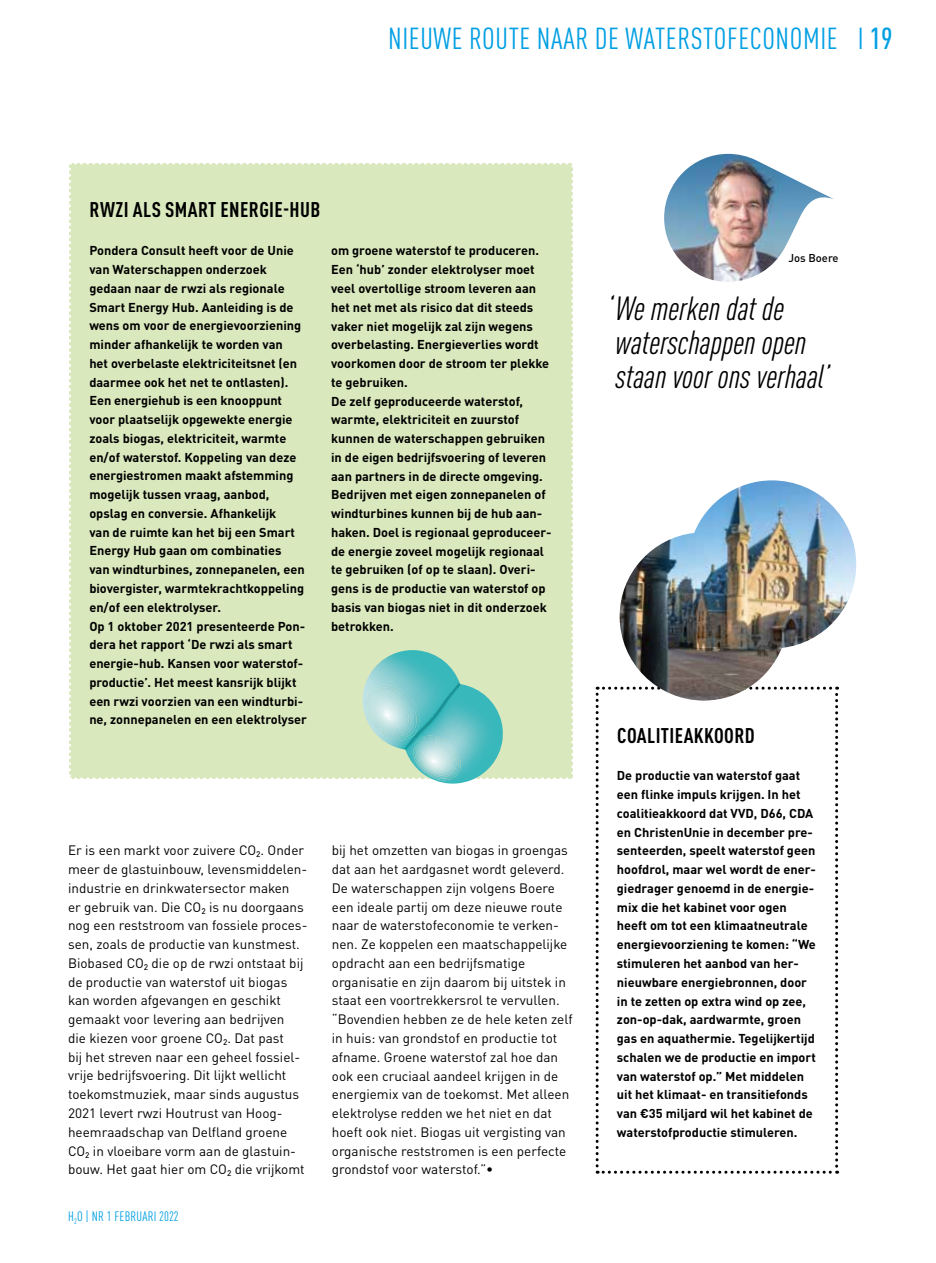
<style>
.page{position:relative;width:936px;height:1263px;background:#fff}
.page>*{position:absolute;margin:0;border:0;box-sizing:border-box;transform-origin:0 0}
.t1{font:italic condensed 33px/33.9px "DIN Pro";color:#000}
.t2{font:condensed 30px "DIN Pro";letter-spacing:.02em;color:#009fe3}
.t3{font:700 condensed 21px "DIN Pro";letter-spacing:.02em;color:#000}
.t4{font:13.5px/18.8px "DIN Pro";color:#000}
.t5{font:condensed 13.5px "DIN Pro";letter-spacing:.02em;color:#009fe3}
.t6{font:700 12.75px/18.8px "DIN Pro";color:#000}
.t7{font:500 11.25px "DIN Pro";color:#000}
.s1{font-weight:500}
</style>
<div class="page">
<svg style="left:595px;top:687px;width:243px;height:487px"></svg>
<img style="left:664px;top:154px;width:169px;height:128px">
<div style="left:69px;top:163px;width:504px;height:621px;background:#dae8bd"></div>
<img style="left:619px;top:480px;width:237px;height:220px">
<h3 class="t3" style="left:90px;top:194px;width:232px">RWZI ALS SMART ENERGIE-HUB</h3>
<h2 class="t2" style="left:388px;top:17px;width:506px">NIEUWE ROUTE NAAR DE WATERSTOFECONOMIE I <span class="s1">19</span></h2>
<p class="t6" style="left:89px;top:240px;width:219px">Pondera Consult heeft voor de Unie van Waterschappen onderzoek gedaan naar de rwzi als regionale Smart Energy Hub. Aanleiding is de wens om voor de energievoorziening minder afhankelijk te worden van<br>het overbelaste elektriciteitsnet (en daarmee ook het net te ontlasten).<br>Een energiehub is een knooppunt voor plaatselijk opgewekte energie zoals biogas, elektriciteit, warmte en/of waterstof. Koppeling van deze energiestromen maakt afstemming mogelijk tussen vraag, aanbod, opslag en conversie. Afhankelijk<br>van de ruimte kan het bij een Smart Energy Hub gaan om combinaties<br>van windturbines, zonnepanelen, een biovergister, warmtekrachtkoppeling en/of een elektrolyser.<br>Op 1 oktober 2021 presenteerde Pon&shy;dera het rapport ‘De rwzi als smart energie-hub. Kansen voor waterstof&shy;productie’. Het meest kansrijk blijkt een rwzi voorzien van een windturbi&shy;ne, zonnepanelen en een elektrolyser</p>
<p class="t6" style="left:331px;top:240px;width:222px">om groene waterstof te produceren.<br>Een ‘hub’ zonder elektrolyser moet veel overtollige stroom leveren aan het net met als risico dat dit steeds vaker niet mogelijk zal zijn wegens overbelasting. Energieverlies wordt voorkomen door de stroom ter plekke te gebruiken.<br>De zelf geproduceerde waterstof, warmte, elektriciteit en zuurstof kunnen de waterschappen gebruiken in de eigen bedrijfsvoering of leveren aan partners in de directe omgeving.<br>Bedrijven met eigen zonnepanelen of windturbines kunnen bij de hub aan&shy;haken. Doel is regionaal geproduceer&shy;de energie zoveel mogelijk regionaal te gebruiken (of op te slaan). Overi&shy;gens is de productie van waterstof op basis van biogas niet in dit onderzoek betrokken.</p>
<p class="t4" style="left:68px;top:840px;width:241px">Er is een markt voor zuivere CO₂. Onder meer de glastuinbouw, levensmiddelen&shy;industrie en drinkwatersector maken<br>er gebruik van. Die CO₂ is nu doorgaans nog een reststroom van fossiele proces&shy;sen, zoals de productie van kunstmest.<br>Biobased CO₂ die op de rwzi ontstaat bij de productie van waterstof uit biogas kan worden afgevangen en geschikt gemaakt voor levering aan bedrijven<br>die kiezen voor groene CO₂. Dat past<br>bij het streven naar een geheel fossiel&shy;vrije bedrijfsvoering. Dit lijkt wellicht toekomstmuziek, maar sinds augustus 2021 levert rwzi Houtrust van Hoog&shy;heemraadschap van Delfland groene CO₂ in vloeibare vorm aan de glastuin&shy;bouw. Het gaat hier om CO₂ die vrijkomt</p>
<p class="t4" style="left:332px;top:840px;width:242px">bij het omzetten van biogas in groengas dat aan het aardgasnet wordt geleverd.<br>De waterschappen zijn volgens Boere een ideale partij om deze nieuwe route naar de waterstofeconomie te verken&shy;nen. Ze koppelen een maatschappelijke opdracht aan een bedrijfsmatige organisatie en zijn daarom bij uitstek in staat een voortrekkersrol te vervullen. “Bovendien hebben ze de hele keten zelf in huis: van grondstof en productie tot afname. Groene waterstof zal hoe dan ook een cruciaal aandeel krijgen in de energiemix van de toekomst. Met alleen elektrolyse redden we het niet en dat hoeft ook niet. Biogas uit vergisting van organische reststromen is een perfecte grondstof voor waterstof.”•</p>
<p class="t5" style="left:68px;top:1207px;width:112px">H<sub>2</sub>O | NR 1 FEBRUARI 2022</p>
<p class="t7" style="left:788px;top:249px;width:52px">Jos Boere</p>
<h1 class="t1" style="left:607px;top:289px;width:224px">‘We merken dat de waterschappen open staan voor ons verhaal’</h1>
<h3 class="t3" style="left:617px;top:719px;width:139px">COALITIEAKKOORD</h3>
<p class="t6" style="left:617px;top:765px;width:200px">De productie van waterstof gaat een flinke impuls krijgen. In het coalitieakkoord dat VVD, D66, CDA en ChristenUnie in december pre&shy;senteerden, speelt waterstof geen hoofdrol, maar wel wordt de ener&shy;giedrager genoemd in de energie&shy;mix die het kabinet voor ogen heeft om tot een klimaatneutrale energievoorziening te komen: “We stimuleren het aanbod van her&shy;nieuwbare energiebronnen, door in te zetten op extra wind op zee, zon-op-dak, aardwarmte, groen gas en aquathermie. Tegelijkertijd schalen we de productie en import van waterstof op.” Met middelen uit het klimaat- en transitiefonds van €35 miljard wil het kabinet de waterstofproductie stimuleren.</p>
</div>
